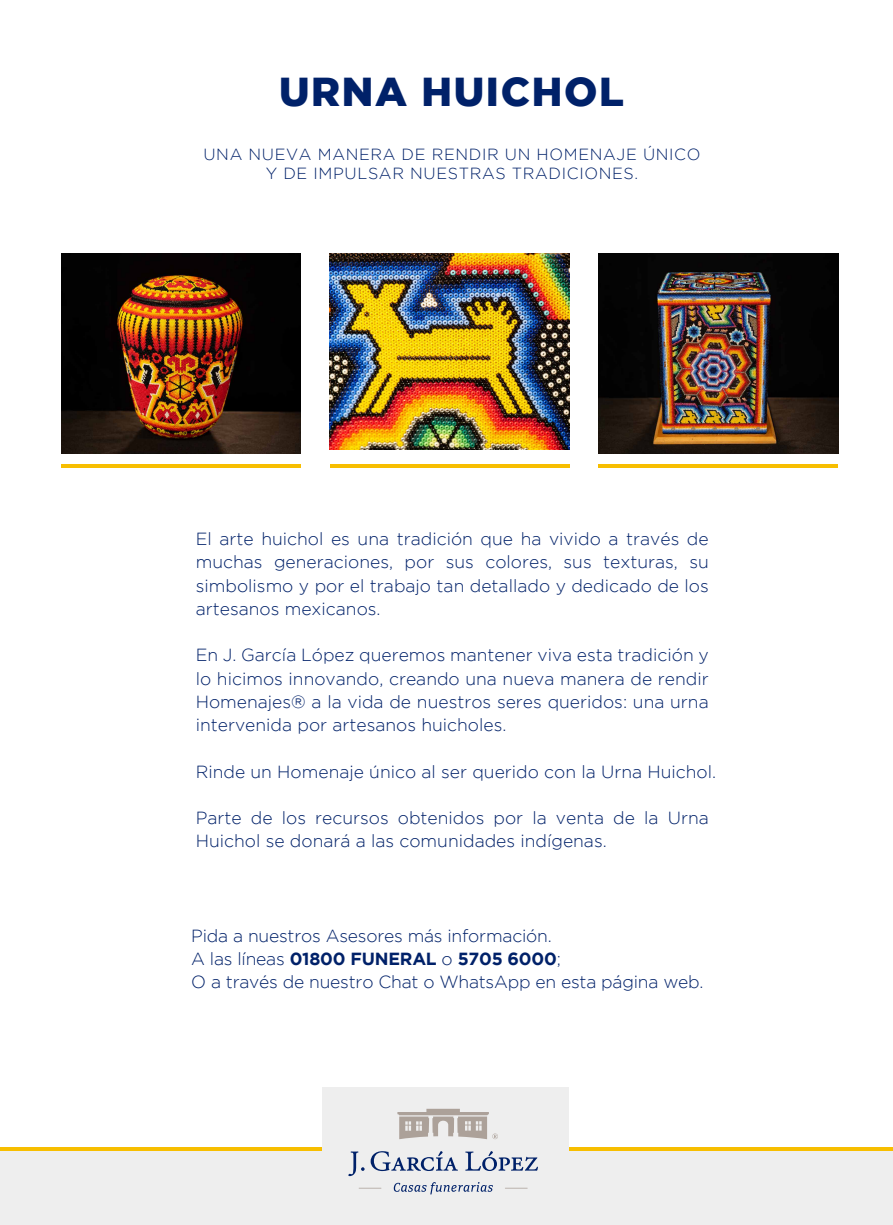
<style>
.page{position:relative;width:893px;height:1225px;background:#fff}
.page>*{position:absolute;margin:0;border:0;box-sizing:border-box;transform-origin:0 0}
.t1{font:900 40.28px "Gotham";letter-spacing:.04em;color:#002169}
.t2{font:300 17.5px/23.2px "Gotham";color:#002169;text-align:justify}
.t3{font:300 16.1px/19.3px "Gotham";letter-spacing:.04em;color:#002169;text-align:center}
.s1{font-weight:700}
</style>
<div class="page">
<div style="left:0;top:1150px;width:892px;height:75px;background:#eee"></div>
<hr style="left:0;top:1147px;width:892px;height:4px;background:#f7be00">
<div style="left:322px;top:1088px;width:247px;height:137px;background:#eee"></div>
<svg style="left:397px;top:1109px;width:101px;height:30px"></svg>
<svg style="left:359px;top:1188px;width:22px;height:1px"></svg>
<svg style="left:505px;top:1188px;width:22px;height:1px"></svg>
<svg style="left:394px;top:1182px;width:99px;height:12px"></svg>
<svg style="left:465px;top:1151px;width:73px;height:20px"></svg>
<svg style="left:370px;top:1151px;width:88px;height:20px"></svg>
<svg style="left:348px;top:1151px;width:16px;height:25px"></svg>
<img style="left:61px;top:253px;width:240px;height:201px">
<hr style="left:61px;top:465px;width:240px;height:3px;background:#f7be00">
<img style="left:598px;top:253px;width:240px;height:201px">
<hr style="left:598px;top:465px;width:240px;height:3px;background:#f7be00">
<img style="left:330px;top:253px;width:239px;height:197px">
<hr style="left:330px;top:465px;width:239px;height:3px;background:#f7be00">
<h1 class="t1" style="left:279px;top:68px;width:346px">URNA HUICHOL</h1>
<p class="t3" style="left:203px;top:145px;width:498px">UNA NUEVA MANERA DE RENDIR UN HOMENAJE ÚNICO<br>Y DE IMPULSAR NUESTRAS TRADICIONES.</p>
<p class="t2" style="left:196px;top:527px;width:514px">El arte huichol es una tradición que ha vivido a través de muchas generaciones, por sus colores, sus texturas, su simbolismo y por el trabajo tan detallado y dedicado de los artesanos mexicanos.</p>
<p class="t2" style="left:196px;top:643px;width:514px">En J. García López queremos mantener viva esta tradición y lo hicimos innovando, creando una nueva manera de rendir Homenajes® a la vida de nuestros seres queridos: una urna intervenida por artesanos huicholes.</p>
<p class="t2" style="left:196px;top:760px;width:522px">Rinde un Homenaje único al ser querido con la Urna Huichol.</p>
<p class="t2" style="left:196px;top:806px;width:514px">Parte de los recursos obtenidos por la venta de la Urna<br>Huichol se donará a las comunidades indígenas.</p>
<p class="t2" style="left:191px;top:924px;width:514px;text-align:left">Pida a nuestros Asesores más información.<br>A las líneas <span class="s1">01800 FUNERAL</span> o <span class="s1">5705 6000</span>;<br>O a través de nuestro Chat o WhatsApp en esta página web.</p>
</div>
